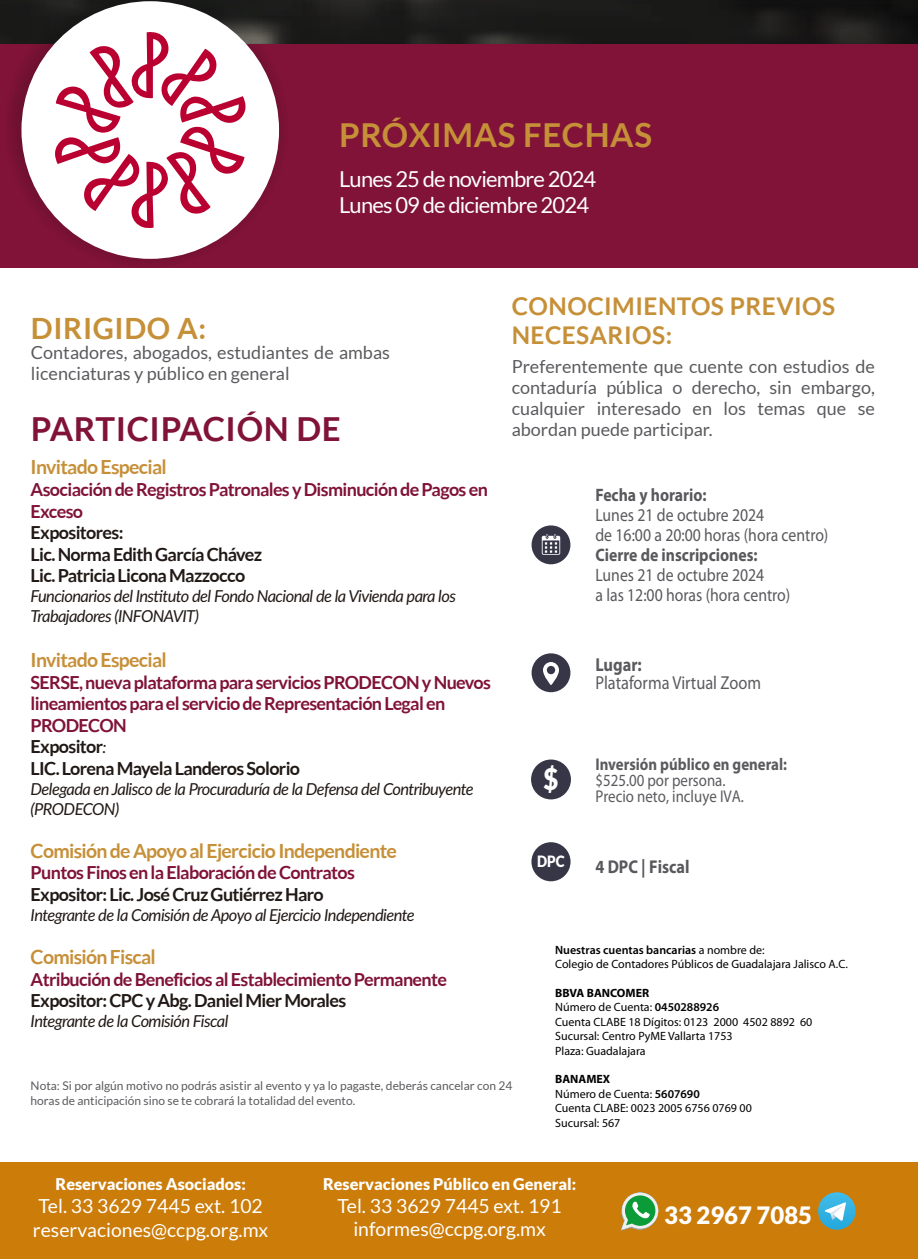
<style>
.page{position:relative;width:918px;height:1259px;background:#fff}
.page>*{position:absolute;margin:0;border:0;box-sizing:border-box;transform-origin:0 0}
.t1{font:700 33.15px "Lato";letter-spacing:.02em;color:#801337}
.t2{font:700 33px "Lato";letter-spacing:.02em;color:#c69039}
.t3{font:900 29.55px "Lato";color:#fff;scale:.87 1}
.t4{font:700 29.25px "Lato";letter-spacing:.02em;color:#c69039}
.t5{font:700 24.45px/28.5px "Lato";letter-spacing:.02em;color:#c69039}
.t6{font:900 23.85px "Lato";color:#fff}
.t7{font:21.9px/26.4px "Lato";letter-spacing:-.035em;color:#fff}
.t8{font:700 19.5px "Lato";letter-spacing:-.035em;color:#c69039}
.t9{font:19.35px/23.2px "Lato";color:#fff}
.t10{font:18.75px "Myriad Pro";color:#5b5b5f;scale:.87 1}
.t11{font:700 18.75px "Myriad Pro";color:#5b5b5f;scale:.87 1}
.t12{font:700 18.6px "Myriad Pro";color:#59595d;scale:.87 1}
.t13{font:700 18px/21.6px "Lato";letter-spacing:-.035em;color:#801337}
.t14{font:18px/21px "Lato";color:#5b5b5f}
.t15{font:700 18px/21.6px "Lato";letter-spacing:-.035em;color:#211915}
.t16{font:18px/20px "Myriad Pro";color:#59595d;scale:.87 1}
.t17{font:700 18px "Myriad Pro";color:#59595d;scale:.87 1}
.t18{font:17.1px/15.8px "Myriad Pro";color:#5b5b5f;scale:.87 1}
.t19{font:700 17.1px "Myriad Pro";color:#5b5b5f;scale:.87 1}
.t20{font:italic 16.5px/19.8px "Lato";letter-spacing:-.035em;color:#211915}
.t21{font:900 16.2px "Lato";color:#fff}
.t22{font:900 15.6px "Lato";color:#fff;scale:.87 1}
.t23{font:12px/14.4px "Myriad Pro";color:#000}
.t24{font:12px/14.4px "Lato";color:#5b5b5f}
.s1{color:#211915}
.s2{font-weight:400;font-style:italic;font-size:16.5px;color:#211915}
.s3{font-weight:600}
.s4{font-weight:700}
</style>
<div class="page">
<svg style="left:0;top:0;width:918px;height:44px;background:#1a1a19"></svg>
<div style="left:0;top:1163px;width:918px;height:96px;background:#cc7c09"></div>
<svg style="left:620px;top:1192px;width:38px;height:39px"></svg>
<svg style="left:818px;top:1192px;width:38px;height:38px"></svg>
<svg style="left:825px;top:1202px;width:21px;height:19px"></svg>
<div style="left:0;top:44px;width:918px;height:224px;background:#801337"></div>
<svg style="left:4px;top:0;width:284px;height:261px"></svg>
<div style="left:21px;top:1px;width:258px;height:258px;background:#fff;border-radius:50%"></div>
<svg style="left:55px;top:32px;width:190px;height:196px"></svg>
<div style="left:532px;top:653px;width:38px;height:39px;background:#373647;border-radius:50%"></div>
<svg style="left:543px;top:662px;width:16px;height:23px"></svg>
<div style="left:532px;top:525px;width:38px;height:39px;background:#373647;border-radius:50%"></div>
<svg style="left:542px;top:534px;width:18px;height:21px"></svg>
<div style="left:531px;top:842px;width:40px;height:39px;background:#373647;border-radius:50%"></div>
<div style="left:531px;top:759px;width:40px;height:40px;background:#373647;border-radius:50%"></div>
<h2 class="t2" style="left:339px;top:116px;width:314px">PRÓXIMAS FECHAS</h2>
<p class="t7" style="left:339px;top:166px;width:259px">Lunes 25 de noviembre 2024<br>Lunes 09 de diciembre 2024</p>
<h3 class="t4" style="left:31px;top:312px;width:177px">DIRIGIDO A:</h3>
<p class="t14" style="left:31px;top:342px;width:360px">Contadores, abogados, estudiantes de ambas licenciaturas y público en general</p>
<h1 class="t1" style="left:31px;top:410px;width:311px">PARTICIPACIÓN DE</h1>
<h3 class="t5" style="left:512px;top:292px;width:325px">CONOCIMIENTOS PREVIOS<br>NECESARIOS:</h3>
<p class="t14" style="left:512px;top:355px;width:365px;text-align:justify">Preferentemente que cuente con estudios de contaduría pública o derecho, sin embargo, cualquier interesado en los temas que se abordan puede participar.</p>
<p class="t8" style="left:31px;top:456px;width:138px">Invitado Especial</p>
<p class="t13" style="left:31px;top:478px;width:459px">Asociación de Registros Patronales y Disminución de Pagos en<br>Exceso</p>
<p class="t15" style="left:31px;top:521px;width:233px">Expositores:<br>Lic. Norma Edith García Chávez<br>Lic. Patricia Licona Mazzocco</p>
<p class="t20" style="left:31px;top:586px;width:427px">Funcionarios del Instituto del Fondo Nacional de la Vivienda para los<br>Trabajadores (INFONAVIT)</p>
<p class="t8" style="left:31px;top:649px;width:138px">Invitado Especial</p>
<p class="t13" style="left:31px;top:671px;width:462px">SERSE, nueva plataforma para servicios PRODECON y Nuevos lineamientos para el servicio de Representación Legal en PRODECON<br><span class="s1">Expositor</span><span class="s2">:<br></span><span class="s1">LIC. Lorena Mayela Landeros Solorio</span></p>
<p class="t20" style="left:31px;top:778px;width:445px">Delegada en Jalisco de la Procuraduría de la Defensa del Contribuyente (PRODECON)</p>
<p class="t8" style="left:31px;top:839px;width:368px">Comisión de Apoyo al Ejercicio Independiente</p>
<p class="t13" style="left:31px;top:862px;width:326px">Puntos Finos en la Elaboración de Contratos</p>
<p class="t15" style="left:31px;top:883px;width:295px">Expositor: Lic. José Cruz Gutiérrez Haro</p>
<p class="t20" style="left:31px;top:904px;width:386px">Integrante de la Comisión de Apoyo al Ejercicio Independiente</p>
<p class="t8" style="left:31px;top:946px;width:127px">Comisión Fiscal</p>
<p class="t13" style="left:31px;top:968px;width:418px">Atribución de Beneficios al Establecimiento Permanente</p>
<p class="t15" style="left:31px;top:989px;width:317px">Expositor: CPC y Abg. Daniel Mier Morales</p>
<p class="t20" style="left:31px;top:1010px;width:199px">Integrante de la Comisión Fiscal</p>
<p class="t24" style="left:31px;top:1078px;width:483px">Nota: Si por algún motivo no podrás asistir al evento y ya lo pagaste, deberás cancelar con 24 horas de anticipación sino se te cobrará la totalidad del evento.</p>
<p class="t17" style="left:595px;top:483px;width:129px">Fecha y horario:</p>
<p class="t16" style="left:595px;top:504px;width:269px">Lunes 21 de octubre 2024<br>de 16:00 a 20:00 horas (hora centro)</p>
<p class="t17" style="left:595px;top:543px;width:188px">Cierre de inscripciones:</p>
<p class="t16" style="left:595px;top:564px;width:225px">Lunes 21 de octubre 2024<br>a las 12:00 horas (hora centro)</p>
<h3 class="t3" style="left:544px;top:761px;width:19px">$</h3>
<p class="t22" style="left:537px;top:852px;width:33px">DPC</p>
<p class="t11" style="left:595px;top:653px;width:55px">Lugar:</p>
<p class="t10" style="left:595px;top:671px;width:192px">Plataforma Virtual Zoom</p>
<p class="t19" style="left:595px;top:753px;width:222px">Inversión público en general:</p>
<p class="t18" style="left:595px;top:772px;width:172px">$525.00 por persona.<br>Precio neto, incluye IVA.</p>
<p class="t12" style="left:595px;top:854px;width:110px">4 DPC | Fiscal</p>
<p class="t23" style="left:555px;top:942px;width:294px"><span class="s3">Nuestras cuentas bancarias</span> a nombre de:<br>Colegio de Contadores Públicos de Guadalajara Jalisco A.C.</p>
<p class="t23" style="left:555px;top:985px;width:259px"><span class="s4">BBVA BANCOMER<br></span>Número de Cuenta: <span class="s3">0450288926<br></span>Cuenta CLABE 18 Dígitos: 0123 2000 4502 8892 60<br>Sucursal: Centro PyME Vallarta 1753<br>Plaza: Guadalajara</p>
<p class="t23" style="left:555px;top:1072px;width:198px"><span class="s4">BANAMEX<br></span>Número de Cuenta: <span class="s3">5607690<br></span>Cuenta CLABE: 0023 2005 6756 0769 00<br>Sucursal: 567</p>
<p class="t21" style="left:56px;top:1174px;width:192px">Reservaciones Asociados:</p>
<p class="t9" style="left:33px;top:1194px;width:237px">Tel. 33 3629 7445 ext. 102 reservaciones@ccpg.org.mx</p>
<p class="t21" style="left:323px;top:1174px;width:255px">Reservaciones Público en General:</p>
<p class="t9" style="left:337px;top:1194px;width:226px;text-align:center">Tel. 33 3629 7445 ext. 191 informes@ccpg.org.mx</p>
<h3 class="t6" style="left:664px;top:1201px;width:149px">33 2967 7085</h3>
</div>
